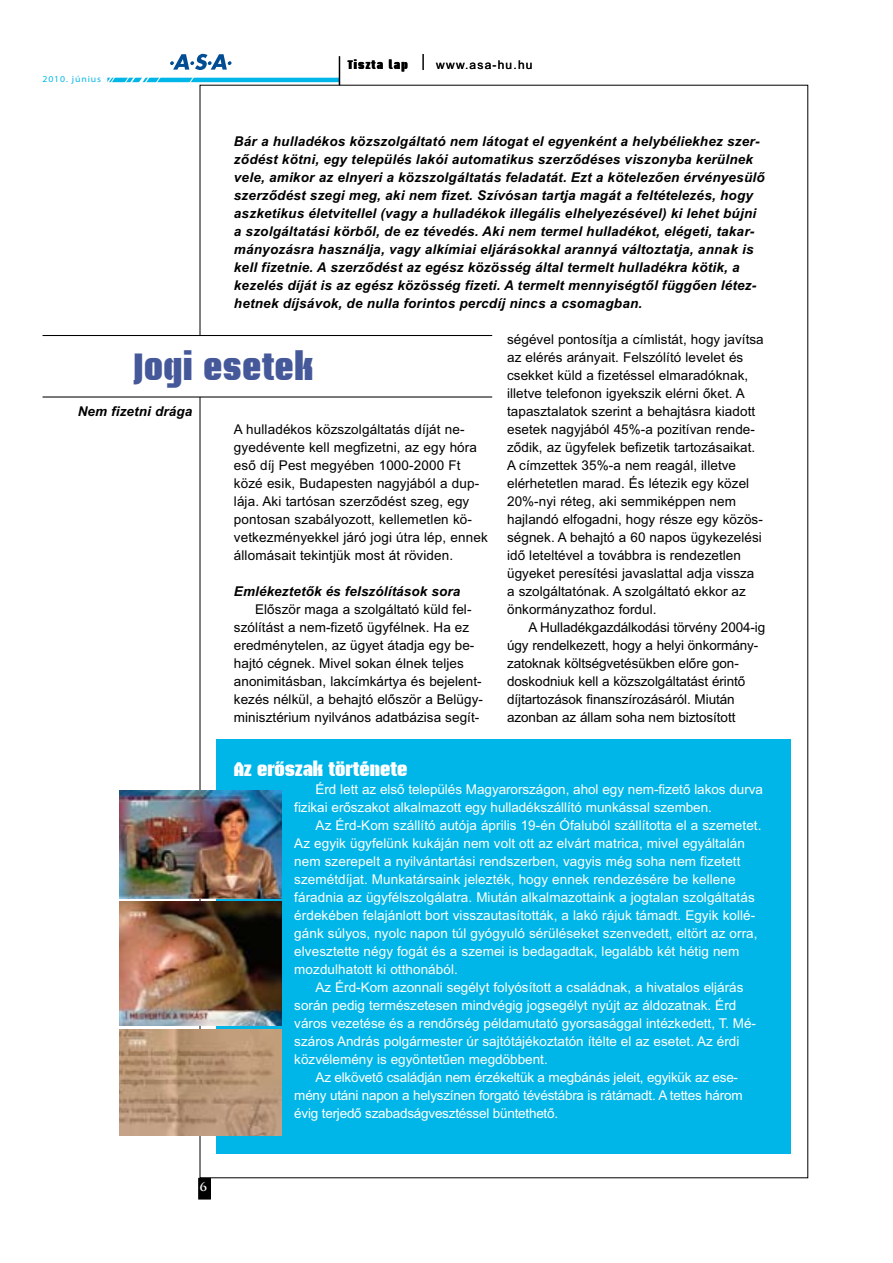
<style>
.page{position:relative;width:893px;height:1263px;background:#fff}
.page>*{position:absolute;margin:0;border:0;box-sizing:border-box;transform-origin:0 0}
.t1{font:37.5px "H Briem Akademi Black";letter-spacing:.02em;color:#455899;scale:.95 1}
.t2{font:19.5px "H Briem Akademi Black";color:#fff}
.t3{font:13.5px/18px "PFL Arial";letter-spacing:.005em;color:#000}
.t4{font:13.5px/18px "PFL Arial";color:#fff}
.t5{font:italic 13.5px/18px "PFL Arial Bold";letter-spacing:.015em;color:#000}
.t6{font:12px "PFL Arial";letter-spacing:.1em;color:#000}
.t7{font:12px "H Briem Akademi Black";letter-spacing:.1em;color:#000}
.t8{font:700 12px "Trajan Pro";color:#fff}
.t9{font:semi-expanded 9px "Myriad Pro";letter-spacing:.1em;color:#00b6e8}
</style>
<div class="page">
<hr style="left:107px;top:78px;width:232px;height:4px;background:#00b6e8">
<svg style="left:107px;top:54px;width:124px;height:42px"></svg>
<div style="left:199px;top:1178px;width:11px;height:21px;background:#000"></div>
<div style="left:198px;top:1178px;width:13px;height:21px;border:2px solid #000"></div>
<svg style="left:339px;top:56px;width:1px;height:29px"></svg>
<svg style="left:423px;top:54px;width:1px;height:16px"></svg>
<hr style="left:43px;top:396px;width:449px;height:1px;background:#000">
<hr style="left:43px;top:335px;width:449px;height:1px;background:#000">
<div style="left:217px;top:740px;width:574px;height:414px;background:#00b6e8"></div>
<img style="left:120px;top:901px;width:162px;height:125px">
<img style="left:120px;top:790px;width:162px;height:108px">
<img style="left:120px;top:1029px;width:162px;height:107px">
<p class="t9" style="left:43px;top:74px;width:60px">2010. június</p>
<p class="t7" style="left:348px;top:58px;width:62px">Tiszta lap</p>
<p class="t6" style="left:436px;top:58px;width:98px">www.asa-hu.hu</p>
<p class="t5" style="left:234px;top:132px;width:532px">Bár a hulladékos közszolgáltató nem látogat el egyenként a helybéliekhez szer&shy;zôdést kötni, egy település lakói automatikus szerzôdéses viszonyba kerülnek vele, amikor az elnyeri a közszolgáltatás feladatát. Ezt a kötelezôen érvényesülô szerzôdést szegi meg, aki nem fizet. Szívósan tartja magát a feltételezés, hogy aszketikus életvitellel (vagy a hulladékok illegális elhelyezésével) ki lehet bújni a szolgáltatási körbôl, de ez tévedés. Aki nem termel hulladékot, elégeti, takar&shy;mányozásra használja, vagy alkímiai eljárásokkal arannyá változtatja, annak is kell fizetnie. A szerzôdést az egész közösség által termelt hulladékra kötik, a kezelés díját is az egész közösség fizeti. A termelt mennyiségtôl függôen létez&shy;hetnek díjsávok, de nulla forintos percdíj nincs a csomagban.</p>
<h1 class="t1" style="left:134px;top:345px;width:190px">Jogi esetek</h1>
<p class="t5" style="left:78px;top:402px;width:116px">Nem fizetni drága</p>
<p class="t3" style="left:234px;top:420px;width:255px">A hulladékos közszolgáltatás díját ne&shy;gyedévente kell megfizetni, az egy hóra esô díj Pest megyében 1000-2000 Ft közé esik, Budapesten nagyjából a dup&shy;lája. Aki tartósan szerzôdést szeg, egy pontosan szabályozott, kellemetlen kö&shy;vetkezményekkel járó jogi útra lép, ennek állomásait tekintjük most át röviden.</p>
<p class="t5" style="left:234px;top:582px;width:228px">Emlékeztetôk és felszólítások sora</p>
<p class="t3" style="left:234px;top:600px;width:251px;text-indent:21px">Elôször maga a szolgáltató küld fel&shy;szólítást a nem-fizetô ügyfélnek. Ha ez eredménytelen, az ügyet átadja egy be&shy;hajtó cégnek. Mivel sokan élnek teljes anonimitásban, lakcímkártya és bejelent&shy;kezés nélkül, a behajtó elôször a Belügy&shy;minisztérium nyilvános adatbázisa segít-</p>
<p class="t3" style="left:507px;top:330px;width:258px">ségével pontosítja a címlistát, hogy javítsa az elérés arányait. Felszólító levelet és csekket küld a fizetéssel elmaradóknak, illetve telefonon igyekszik elérni ôket. A tapasztalatok szerint a behajtásra kiadott esetek nagyjából 45%-a pozitívan rende&shy;zôdik, az ügyfelek befizetik tartozásaikat.<br>A címzettek 35%-a nem reagál, illetve elérhetetlen marad. És létezik egy közel 20%-nyi réteg, aki semmiképpen nem hajlandó elfogadni, hogy része egy közös&shy;ségnek. A behajtó a 60 napos ügykezelési idô leteltével a továbbra is rendezetlen ügyeket peresítési javaslattal adja vissza a szolgáltatónak. A szolgáltató ekkor az önkormányzathoz fordul.</p>
<p class="t3" style="left:507px;top:618px;width:260px;text-indent:21px">A Hulladékgazdálkodási törvény 2004-ig úgy rendelkezett, hogy a helyi önkormány&shy;zatoknak költségvetésükben elôre gon&shy;doskodniuk kell a közszolgáltatást érintô díjtartozások finanszírozásáról. Miután azonban az állam soha nem biztosított</p>
<p class="t8" style="left:200px;top:1179px;width:9px">6</p>
<h2 class="t2" style="left:234px;top:758px;width:175px">Az erôszak története</h2>
<p class="t4" style="left:294px;top:780px;width:470px;text-indent:21px">Érd lett az elsô település Magyarországon, ahol egy nem-fizetô lakos durva fizikai erôszakot alkalmazott egy hulladékszállító munkással szemben.</p>
<p class="t4" style="left:294px;top:816px;width:469px;text-indent:21px">Az Érd-Kom szállító autója április 19-én Ófaluból szállította el a szemetet.<br>Az egyik ügyfelünk kukáján nem volt ott az elvárt matrica, mivel egyáltalán nem szerepelt a nyilvántartási rendszerben, vagyis még soha nem fizetett szemétdíjat. Munkatársaink jelezték, hogy ennek rendezésére be kellene fáradnia az ügyfélszolgálatra. Miután alkalmazottaink a jogtalan szolgáltatás érdekében felajánlott bort visszautasították, a lakó rájuk támadt. Egyik kollé&shy;gánk súlyos, nyolc napon túl gyógyuló sérüléseket szenvedett, eltört az orra, elvesztette négy fogát és a szemei is bedagadtak, legalább két hétig nem mozdulhatott ki otthonából.</p>
<p class="t4" style="left:294px;top:978px;width:463px;text-indent:21px">Az Érd-Kom azonnali segélyt folyósított a családnak, a hivatalos eljárás során pedig természetesen mindvégig jogsegélyt nyújt az áldozatnak. Érd város vezetése és a rendôrség példamutató gyorsasággal intézkedett, T. Mé&shy;száros András polgármester úr sajtótájékoztatón ítélte el az esetet. Az érdi közvélemény is egyöntetûen megdöbbent.</p>
<p class="t4" style="left:294px;top:1068px;width:450px;text-indent:21px">Az elkövetô családján nem érzékeltük a megbánás jeleit, egyikük az ese&shy;mény utáni napon a helyszínen forgató tévéstábra is rátámadt. A tettes három évig terjedô szabadságvesztéssel büntethetô.</p>
</div>
